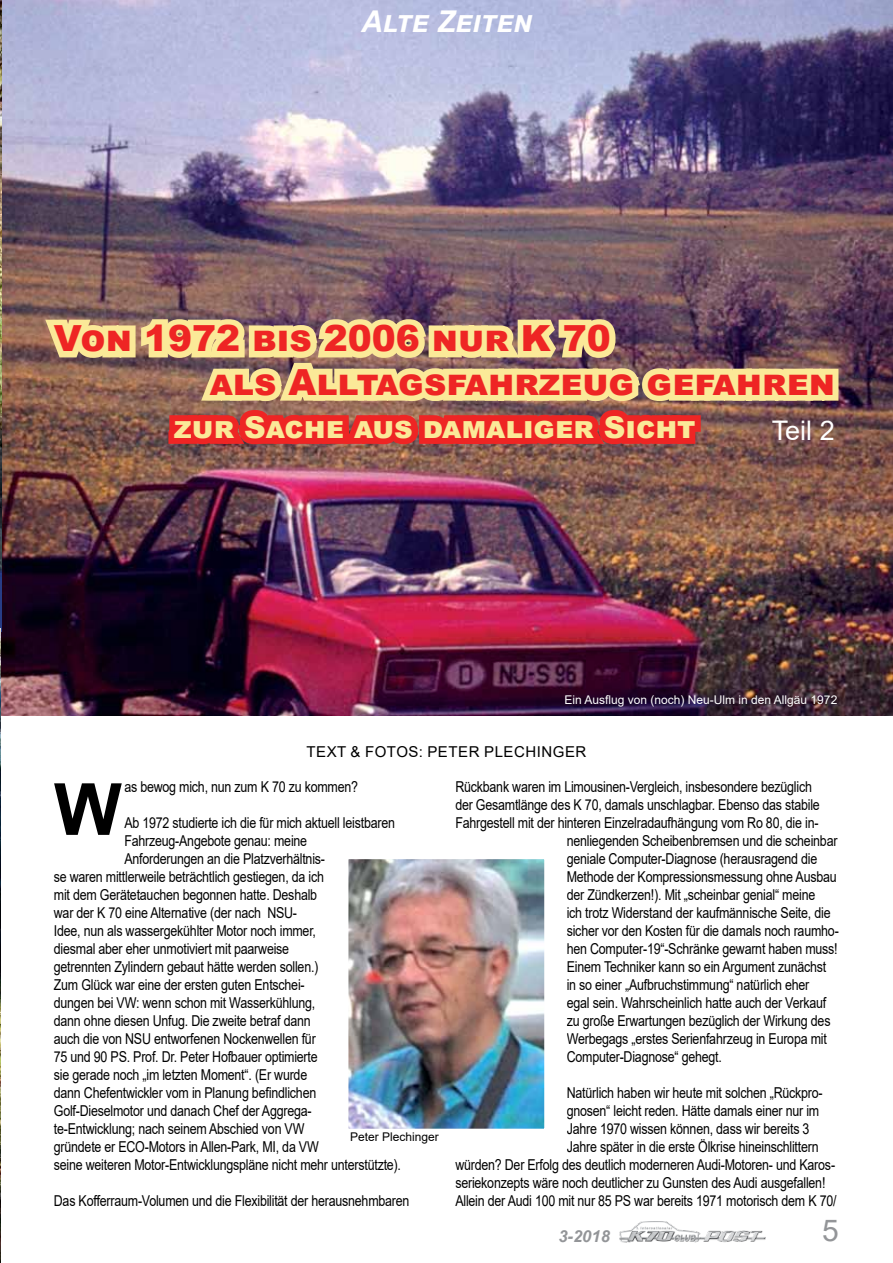
<style>
.page{position:relative;width:893px;height:1263px;background:#fff}
.page>*{position:absolute;margin:0;border:0;box-sizing:border-box;transform-origin:0 0}
.t1{font:700 72px "Arial";color:#000}
.t2{font:900 36px/43.2px "Arial";color:#ee2524}
.t3{font:900 30px "Arial";color:#fbe998}
.t4{font:italic 700 30px "Arial";color:#fff}
.t5{font:30px "Arial";color:#939598}
.t6{font:27px "Arial";color:#fff}
.t7{font:italic 700 16.5px "Arial";color:#939598}
.t8{font:15px "Arial";letter-spacing:-.015em;color:#000;scale:.83 1}
.t9{font:15px "Arial";letter-spacing:-.015em;color:#000}
.t10{font:12px "Arial";color:#fff}
.t11{font:12px "Arial";color:#000}
</style>
<div class="page">
<img style="left:619px;top:1221px;width:146px;height:22px">
<img style="left:1px;top:0;width:892px;height:716px">
<img style="left:37px;top:306px;width:807px;height:170px">
<img style="left:349px;top:860px;width:195px;height:268px">
<img style="left:0;top:0;width:1px;height:629px">
<img style="left:0;top:629px;width:1px;height:634px">
<h3 class="t4" style="left:361px;top:2px;width:172px">Alte Zeiten</h3>
<h2 class="t2" style="left:210px;top:316px;width:627px;text-indent:-156px">Von 1972 bis 2006 nur K 70<br>als Alltagsfahrzeug gefahren</h2>
<h3 class="t3" style="left:174px;top:405px;width:523px">zur Sache aus damaliger Sicht</h3>
<h3 class="t6" style="left:772px;top:411px;width:65px">Teil 2</h3>
<p class="t10" style="left:564px;top:692px;width:274px">Ein Ausflug von (noch) Neu-Ulm in den Allgäu 1972</p>
<p class="t9" style="left:306px;top:741px;width:80px">Text &amp; Fotos</p>
<p class="t9" style="left:419px;top:741px;width:31px">: Peter</p>
<p class="t9" style="left:484px;top:741px;width:22px">Plechinger</p>
<p class="t8" style="left:124px;top:776px;width:283px">as bewog mich, nun zum K 70 zu kommen?</p>
<p class="t8" style="left:124px;top:812px;width:328px">Ab 1972 studierte ich die für mich aktuell leistbaren</p>
<p class="t8" style="left:124px;top:830px;width:222px">Fahrzeug-Angebote genau: meine</p>
<p class="t8" style="left:124px;top:848px;width:243px">Anforderungen an die Platzverhältnis-</p>
<p class="t8" style="left:54px;top:866px;width:327px">se waren mittlerweile beträchtlich gestiegen, da ich</p>
<p class="t8" style="left:54px;top:884px;width:319px">mit dem Gerätetauchen begonnen hatte. Deshalb</p>
<p class="t8" style="left:54px;top:902px;width:295px">war der K 70 eine Alternative (der nach NSU-</p>
<p class="t8" style="left:54px;top:920px;width:317px">Idee, nun als wassergekühlter Motor noch immer,</p>
<p class="t8" style="left:54px;top:938px;width:285px">diesmal aber eher unmotiviert mit paarweise</p>
<p class="t8" style="left:54px;top:956px;width:320px">getrennten Zylindern gebaut hätte werden sollen.)</p>
<p class="t8" style="left:54px;top:974px;width:304px">Zum Glück war eine der ersten guten Entschei-</p>
<p class="t8" style="left:54px;top:992px;width:317px">dungen bei VW: wenn schon mit Wasserkühlung,</p>
<p class="t8" style="left:54px;top:1010px;width:311px">dann ohne diesen Unfug. Die zweite betraf dann</p>
<p class="t8" style="left:54px;top:1028px;width:317px">auch die von NSU entworfenen Nockenwellen für</p>
<p class="t8" style="left:54px;top:1046px;width:319px">75 und 90 PS. Prof. Dr. Peter Hofbauer optimierte</p>
<p class="t8" style="left:54px;top:1064px;width:307px">sie gerade noch „im letzten Moment“. (Er wurde</p>
<p class="t8" style="left:54px;top:1082px;width:318px">dann Chefentwickler vom in Planung befindlichen</p>
<p class="t8" style="left:54px;top:1100px;width:312px">Golf-Dieselmotor und danach Chef der Aggrega-</p>
<p class="t8" style="left:54px;top:1118px;width:303px">te-Entwicklung; nach seinem Abschied von VW</p>
<p class="t8" style="left:54px;top:1136px;width:321px">gründete er ECO-Motors in Allen-Park, MI, da VW</p>
<p class="t8" style="left:54px;top:1154px;width:420px">seine weiteren Motor-Entwicklungspläne nicht mehr unterstützte).</p>
<p class="t8" style="left:54px;top:1190px;width:430px">Das Kofferraum-Volumen und die Flexibilität der herausnehmbaren</p>
<p class="t8" style="left:455px;top:776px;width:431px">Rückbank waren im Limousinen-Vergleich, insbesondere bezüglich</p>
<p class="t8" style="left:455px;top:794px;width:441px">der Gesamtlänge des K 70, damals unschlagbar. Ebenso das stabile</p>
<p class="t8" style="left:455px;top:812px;width:439px">Fahrgestell mit der hinteren Einzelradaufhängung vom Ro 80, die in-</p>
<p class="t8" style="left:567px;top:830px;width:328px">nenliegenden Scheibenbremsen und die scheinbar</p>
<p class="t8" style="left:567px;top:848px;width:303px">geniale Computer-Diagnose (herausragend die</p>
<p class="t8" style="left:567px;top:866px;width:327px">Methode der Kompressionsmessung ohne Ausbau</p>
<p class="t8" style="left:567px;top:884px;width:301px">der Zündkerzen!). Mit „scheinbar genial“ meine</p>
<p class="t8" style="left:567px;top:902px;width:319px">ich trotz Widerstand der kaufmännische Seite, die</p>
<p class="t8" style="left:567px;top:920px;width:329px">sicher vor den Kosten für die damals noch raumho-</p>
<p class="t8" style="left:567px;top:938px;width:328px">hen Computer-19“-Schränke gewarnt haben muss!</p>
<p class="t8" style="left:567px;top:956px;width:314px">Einem Techniker kann so ein Argument zunächst</p>
<p class="t8" style="left:567px;top:974px;width:294px">in so einer „Aufbruchstimmung“ natürlich eher</p>
<p class="t8" style="left:567px;top:992px;width:314px">egal sein. Wahrscheinlich hatte auch der Verkauf</p>
<p class="t8" style="left:567px;top:1010px;width:319px">zu große Erwartungen bezüglich der Wirkung des</p>
<p class="t8" style="left:567px;top:1028px;width:315px">Werbegags „erstes Serienfahrzeug in Europa mit</p>
<p class="t8" style="left:567px;top:1046px;width:189px">Computer-Diagnose“ gehegt.</p>
<p class="t8" style="left:567px;top:1082px;width:310px">Natürlich haben wir heute mit solchen „Rückpro-</p>
<p class="t8" style="left:567px;top:1100px;width:306px">gnosen“ leicht reden. Hätte damals einer nur im</p>
<p class="t8" style="left:567px;top:1118px;width:294px">Jahre 1970 wissen können, dass wir bereits 3</p>
<p class="t8" style="left:567px;top:1136px;width:305px">Jahre später in die erste Ölkrise hineinschlittern</p>
<p class="t8" style="left:455px;top:1154px;width:459px">würden? Der Erfolg des deutlich moderneren Audi-Motoren- und Karos-</p>
<p class="t8" style="left:455px;top:1172px;width:447px">seriekonzepts wäre noch deutlicher zu Gunsten des Audi ausgefallen!</p>
<p class="t8" style="left:455px;top:1190px;width:461px">Allein der Audi 100 mit nur 85 PS war bereits 1971 motorisch dem K 70/</p>
<h1 class="t1" style="left:54px;top:759px;width:69px">W</h1>
<p class="t11" style="left:350px;top:1129px;width:90px">Peter Plechinger</p>
<p class="t7" style="left:558px;top:1225px;width:53px">3-2018</p>
<h3 class="t5" style="left:822px;top:1210px;width:18px">5</h3>
</div>
